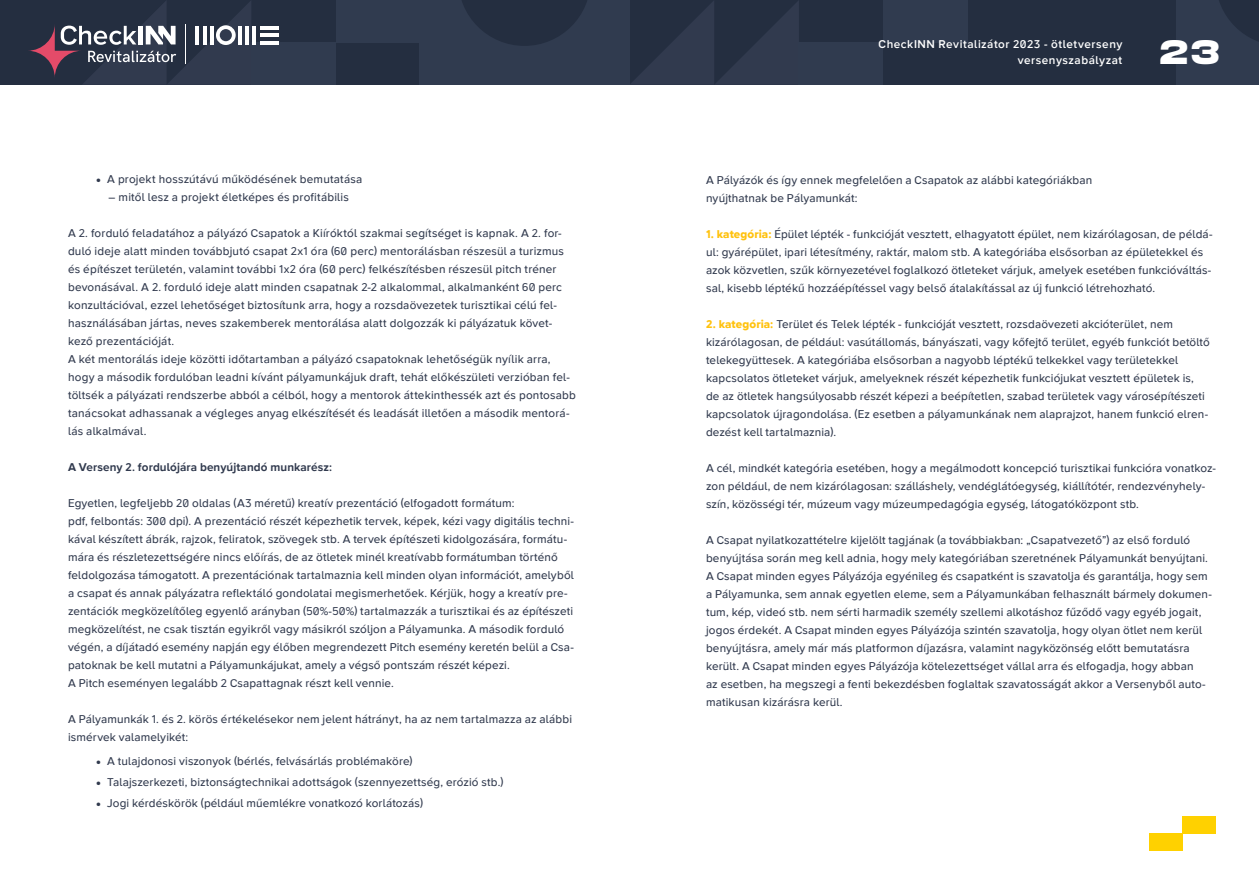
<style>
.page{position:relative;width:1259px;height:893px;background:#fff}
.page>*{position:absolute;margin:0;border:0;box-sizing:border-box;transform-origin:0 0}
.t1{font:700 33.75px "Monument Extended";color:#fff}
.t2{font:500 11.7px/18px "Wonder Unit Sans";letter-spacing:.01em;color:#313a4e}
.t3{font:600 11.7px/16.5px "Wonder Unit Sans";letter-spacing:.045em;color:#fff;text-align:right}
.t4{font:700 11.7px "Wonder Unit Sans";letter-spacing:.01em;color:#313a4e}
.s1{font-size:6px}
.s2{font-weight:800;color:#ffc20e}
</style>
<div class="page">
<div style="left:1149px;top:833px;width:33px;height:18px;background:#ffd100"></div>
<div style="left:1182px;top:816px;width:34px;height:17px;background:#ffd100"></div>
<div style="left:0;top:0;width:1259px;height:85px;background:#242e40"></div>
<svg style="left:629px;top:0;width:170px;height:85px"></svg>
<div style="left:251px;top:42px;width:85px;height:43px;background:#303b4f"></div>
<div style="left:799px;top:42px;width:84px;height:42px;background:#303b4f"></div>
<div style="left:336px;top:0;width:85px;height:42px;background:#303b4f"></div>
<div style="left:883px;top:0;width:84px;height:42px;background:#303b4f"></div>
<div style="left:419px;top:0;width:210px;height:85px;background:#303b4f"></div>
<div style="left:1176px;top:0;width:83px;height:85px;background:#303b4f"></div>
<svg style="left:462px;top:0;width:125px;height:46px"></svg>
<svg style="left:1219px;top:0;width:40px;height:42px"></svg>
<hr style="left:252px;top:26px;width:4px;height:19px;background:#fff">
<hr style="left:260px;top:41px;width:18px;height:4px;background:#fff">
<hr style="left:260px;top:33px;width:18px;height:4px;background:#fff">
<hr style="left:260px;top:26px;width:18px;height:4px;background:#fff">
<svg style="left:28px;top:1px;width:223px;height:83px"></svg>
<p class="t2" style="left:97px;top:171px;width:267px"><span class="s1">●</span> A projekt hosszútávú működésének bemutatása</p>
<p class="t2" style="left:109px;top:189px;width:242px">– mitől lesz a projekt életképes és profitábilis</p>
<p class="t2" style="left:68px;top:225px;width:509px">A 2. forduló feladatához a pályázó Csapatok a Kiíróktól szakmai segítséget is kapnak. A 2. for&shy;duló ideje alatt minden továbbjutó csapat 2x1 óra (60 perc) mentorálásban részesül a turizmus és építészet területén, valamint további 1x2 óra (60 perc) felkészítésben részesül pitch tréner bevonásával. A 2. forduló ideje alatt minden csapatnak 2-2 alkalommal, alkalmanként 60 perc konzultációval, ezzel lehetőséget biztosítunk arra, hogy a rozsdaövezetek turisztikai célú fel&shy;használásában jártas, neves szakemberek mentorálása alatt dolgozzák ki pályázatuk követ&shy;kező prezentációját.<br>A két mentorálás ideje közötti időtartamban a pályázó csapatoknak lehetőségük nyílik arra, hogy a második fordulóban leadni kívánt pályamunkájuk draft, tehát előkészületi verzióban fel&shy;töltsék a pályázati rendszerbe abból a célból, hogy a mentorok áttekinthessék azt és pontosabb tanácsokat adhassanak a végleges anyag elkészítését és leadását illetően a második mentorá&shy;lás alkalmával.</p>
<p class="t4" style="left:68px;top:460px;width:265px">A Verseny 2. fordulójára benyújtandó munkarész:</p>
<p class="t2" style="left:68px;top:495px;width:507px">Egyetlen, legfeljebb 20 oldalas (A3 méretű) kreatív prezentáció (elfogadott formátum:<br>pdf, felbontás: 300 dpi). A prezentáció részét képezhetik tervek, képek, kézi vagy digitális techni&shy;kával készített ábrák, rajzok, feliratok, szövegek stb. A tervek építészeti kidolgozására, formátu&shy;mára és részletezettségére nincs előírás, de az ötletek minél kreatívabb formátumban történő feldolgozása támogatott. A prezentációnak tartalmaznia kell minden olyan információt, amelyből a csapat és annak pályázatra reflektáló gondolatai megismerhetőek. Kérjük, hogy a kreatív pre&shy;zentációk megközelítőleg egyenlő arányban (50%-50%) tartalmazzák a turisztikai és az építészeti megközelítést, ne csak tisztán egyikről vagy másikról szóljon a Pályamunka. A második forduló végén, a díjátadó esemény napján egy élőben megrendezett Pitch esemény keretén belül a Csa&shy;patoknak be kell mutatni a Pályamunkájukat, amely a végső pontszám részét képezi.<br>A Pitch eseményen legalább 2 Csapattagnak részt kell vennie.</p>
<p class="t2" style="left:68px;top:711px;width:505px">A Pályamunkák 1. és 2. körös értékelésekor nem jelent hátrányt, ha az nem tartalmazza az alábbi ismérvek valamelyikét:</p>
<p class="t2" style="left:97px;top:753px;width:317px"><span class="s1">●</span> A tulajdonosi viszonyok (bérlés, felvásárlás problémaköre)</p>
<p class="t2" style="left:97px;top:774px;width:408px"><span class="s1">●</span> Talajszerkezeti, biztonságtechnikai adottságok (szennyezettség, erózió stb.)</p>
<p class="t2" style="left:97px;top:795px;width:328px"><span class="s1">●</span> Jogi kérdéskörök (például műemlékre vonatkozó korlátozás)</p>
<p class="t3" style="left:878px;top:36px;width:245px">CheckINN Revitalizátor 2023 - ötletverseny versenyszabályzat</p>
<h1 class="t1" style="left:1160px;top:28px;width:61px">23</h1>
<p class="t2" style="left:706px;top:171px;width:388px">A Pályázók és így ennek megfelelően a Csapatok az alábbi kategóriákban nyújthatnak be Pályamunkát:</p>
<p class="t2" style="left:706px;top:225px;width:508px"><span class="s2">1. kategória:</span> Épület lépték - funkcióját vesztett, elhagyatott épület, nem kizárólagosan, de példá&shy;ul: gyárépület, ipari létesítmény, raktár, malom stb. A kategóriába elsősorban az épületekkel és azok közvetlen, szűk környezetével foglalkozó ötleteket várjuk, amelyek esetében funkcióváltás&shy;sal, kisebb léptékű hozzáépítéssel vagy belső átalakítással az új funkció létrehozható.</p>
<p class="t2" style="left:706px;top:315px;width:505px"><span class="s2">2. kategória:</span> Terület és Telek lépték - funkcióját vesztett, rozsdaövezeti akcióterület, nem kizárólagosan, de például: vasútállomás, bányászati, vagy kőfejtő terület, egyéb funkciót betöltő telekegyüttesek. A kategóriába elsősorban a nagyobb léptékű telkekkel vagy területekkel kapcsolatos ötleteket várjuk, amelyeknek részét képezhetik funkciójukat vesztett épületek is, de az ötletek hangsúlyosabb részét képezi a beépítetlen, szabad területek vagy városépítészeti kapcsolatok újragondolása. (Ez esetben a pályamunkának nem alaprajzot, hanem funkció elren&shy;dezést kell tartalmaznia).</p>
<p class="t2" style="left:706px;top:459px;width:511px">A cél, mindkét kategória esetében, hogy a megálmodott koncepció turisztikai funkcióra vonatkoz&shy;zon például, de nem kizárólagosan: szálláshely, vendéglátóegység, kiállítótér, rendezvényhely&shy;szín, közösségi tér, múzeum vagy múzeumpedagógia egység, látogatóközpont stb.</p>
<p class="t2" style="left:706px;top:531px;width:507px">A Csapat nyilatkozattételre kijelölt tagjának (a továbbiakban: „Csapatvezető”) az első forduló benyújtása során meg kell adnia, hogy mely kategóriában szeretnének Pályamunkát benyújtani.<br>A Csapat minden egyes Pályázója egyénileg és csapatként is szavatolja és garantálja, hogy sem a Pályamunka, sem annak egyetlen eleme, sem a Pályamunkában felhasznált bármely dokumen&shy;tum, kép, videó stb. nem sérti harmadik személy szellemi alkotáshoz fűződő vagy egyéb jogait, jogos érdekét. A Csapat minden egyes Pályázója szintén szavatolja, hogy olyan ötlet nem kerül benyújtásra, amely már más platformon díjazásra, valamint nagyközönség előtt bemutatásra került. A Csapat minden egyes Pályázója kötelezettséget vállal arra és elfogadja, hogy abban<br>az esetben, ha megszegi a fenti bekezdésben foglaltak szavatosságát akkor a Versenyből auto&shy;matikusan kizárásra kerül.</p>
</div>
